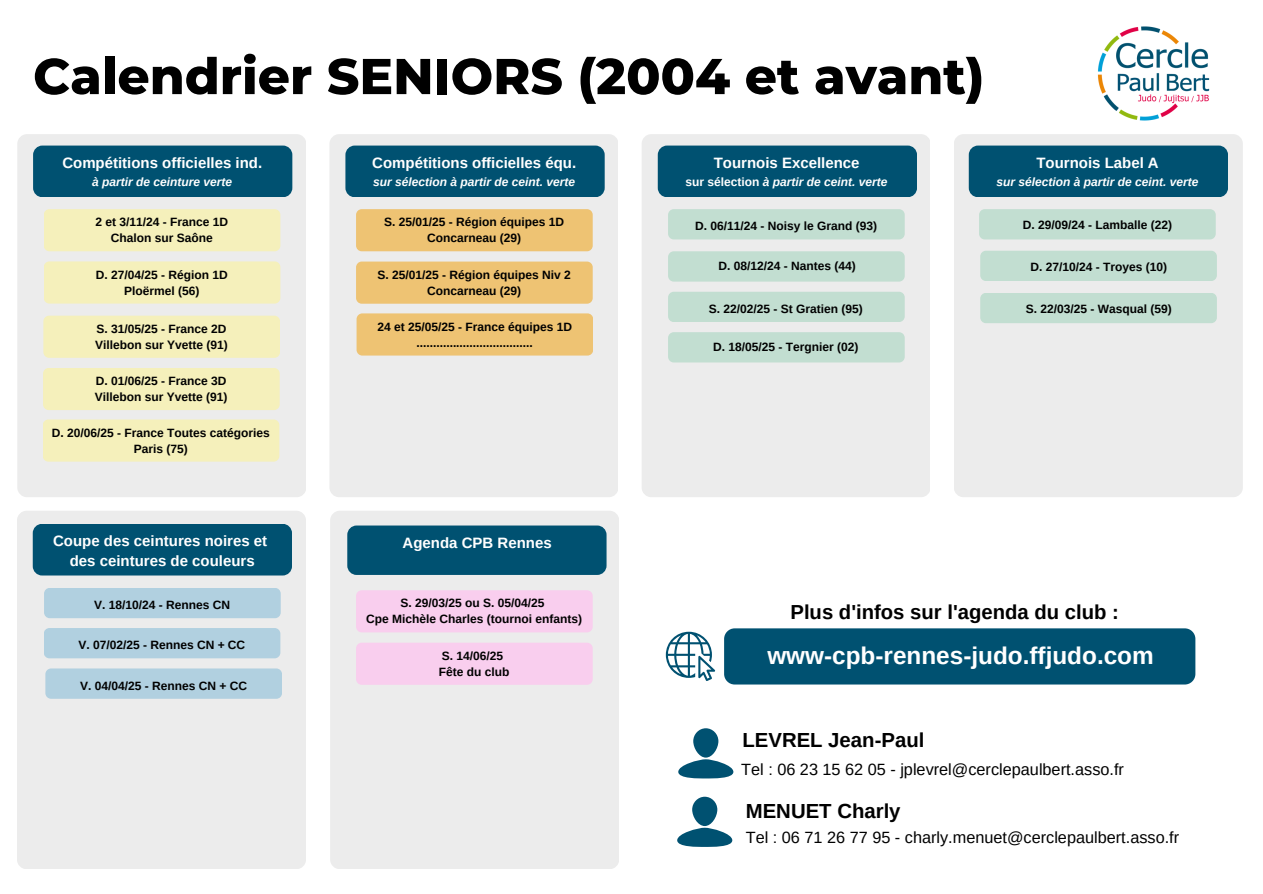
<style>
.page{position:relative;width:1263px;height:894px;background:#fff}
.page>*{position:absolute;margin:0;border:0;box-sizing:border-box;transform-origin:0 0}
.t1{font:800 50.25px "Montserrat";color:#000}
.t2{font:700 24.3px "Arimo";color:#fff}
.t3{font:700 20.4px "Arimo";color:#000}
.t4{font:700 20.25px "Arimo";color:#000}
.t5{font:16.35px "Arimo";color:#000}
.t6{font:700 15px/20px "Arimo";color:#fff;text-align:center}
.t7{font:700 12px "Arimo";color:#000}
.t8{font:italic 700 12px "Arimo";color:#fff}
.s1{font-style:normal}
</style>
<div class="page">
<div style="left:17px;top:134px;width:289px;height:363px;background:#ececec;border-radius:10px"></div>
<div style="left:329px;top:134px;width:289px;height:363px;background:#ececec;border-radius:10px"></div>
<div style="left:642px;top:134px;width:288px;height:363px;background:#ececec;border-radius:10px"></div>
<div style="left:954px;top:134px;width:288px;height:363px;background:#ececec;border-radius:10px"></div>
<div style="left:44px;top:261px;width:236px;height:42px;background:#f5f0bb;border-radius:6px"></div>
<img style="left:1097px;top:26px;width:113px;height:95px">
<div style="left:356px;top:209px;width:237px;height:42px;background:#eec373;border-radius:6px"></div>
<div style="left:345px;top:145px;width:260px;height:52px;background:#005171;border-radius:9px"></div>
<div style="left:356px;top:261px;width:237px;height:42px;background:#eec373;border-radius:6px"></div>
<div style="left:668px;top:209px;width:237px;height:30px;background:#c2ded1;border-radius:6px"></div>
<div style="left:658px;top:145px;width:259px;height:52px;background:#005171;border-radius:9px"></div>
<div style="left:668px;top:251px;width:237px;height:30px;background:#c2ded1;border-radius:6px"></div>
<div style="left:668px;top:292px;width:237px;height:30px;background:#c2ded1;border-radius:6px"></div>
<div style="left:668px;top:332px;width:237px;height:30px;background:#c2ded1;border-radius:6px"></div>
<div style="left:969px;top:145px;width:259px;height:52px;background:#005171;border-radius:9px"></div>
<div style="left:44px;top:209px;width:236px;height:42px;background:#f5f0bb;border-radius:6px"></div>
<div style="left:33px;top:145px;width:259px;height:52px;background:#005171;border-radius:9px"></div>
<div style="left:17px;top:510px;width:289px;height:358px;background:#ececec;border-radius:10px"></div>
<div style="left:33px;top:523px;width:259px;height:52px;background:#005171;border-radius:9px"></div>
<div style="left:724px;top:628px;width:471px;height:56px;background:#005171;border-radius:11px"></div>
<svg style="left:666px;top:631px;width:49px;height:50px"></svg>
<div style="left:979px;top:209px;width:237px;height:30px;background:#c2ded1;border-radius:6px"></div>
<div style="left:330px;top:510px;width:289px;height:358px;background:#ececec;border-radius:10px"></div>
<div style="left:356px;top:590px;width:237px;height:42px;background:#f9ceee;border-radius:6px"></div>
<div style="left:356px;top:642px;width:237px;height:42px;background:#f9ceee;border-radius:6px"></div>
<div style="left:347px;top:525px;width:259px;height:49px;background:#005171;border-radius:9px"></div>
<div style="left:693px;top:728px;width:25px;height:29px;background:#005171;border-radius:13px"></div>
<svg style="left:678px;top:759px;width:55px;height:19px"></svg>
<div style="left:692px;top:796px;width:25px;height:29px;background:#005171;border-radius:13px"></div>
<svg style="left:677px;top:827px;width:55px;height:20px"></svg>
<div style="left:43px;top:315px;width:237px;height:43px;background:#f5f0bb;border-radius:6px"></div>
<div style="left:43px;top:368px;width:237px;height:42px;background:#f5f0bb;border-radius:6px"></div>
<div style="left:43px;top:419px;width:236px;height:42px;background:#f5f0bb;border-radius:6px"></div>
<div style="left:357px;top:313px;width:236px;height:42px;background:#eec373;border-radius:6px"></div>
<div style="left:44px;top:587px;width:237px;height:31px;background:#b1d0e0;border-radius:6px"></div>
<div style="left:44px;top:628px;width:236px;height:30px;background:#b1d0e0;border-radius:6px"></div>
<div style="left:45px;top:668px;width:237px;height:30px;background:#b1d0e0;border-radius:6px"></div>
<div style="left:980px;top:251px;width:237px;height:30px;background:#c2ded1;border-radius:6px"></div>
<div style="left:980px;top:293px;width:237px;height:30px;background:#c2ded1;border-radius:6px"></div>
<p class="t1" style="left:33px;top:45px;width:953px">Calendrier SENIORS (2004 et avant)</p>
<p class="t6" style="left:62px;top:153px;width:201px">Compétitions officielles ind.</p>
<p class="t8" style="left:92px;top:175px;width:141px">à partir de ceinture verte</p>
<p class="t7" style="left:96px;top:215px;width:134px">2 et 3/11/24 - France 1D</p>
<p class="t7" style="left:111px;top:231px;width:103px">Chalon sur Saône</p>
<p class="t6" style="left:372px;top:152px;width:205px">Compétitions officielles équ.</p>
<p class="t8" style="left:373px;top:175px;width:203px">sur sélection à partir de ceint. verte</p>
<p class="t7" style="left:384px;top:215px;width:181px">S. 25/01/25 - Région équipes 1D</p>
<p class="t7" style="left:427px;top:231px;width:95px">Concarneau (29)</p>
<p class="t6" style="left:714px;top:152px;width:147px">Tournois Excellence</p>
<p class="t8" style="left:686px;top:175px;width:203px"><span class="s1">sur sélection</span> à partir de ceint. verte</p>
<p class="t7" style="left:695px;top:219px;width:183px">D. 06/11/24 - Noisy le Grand (93)</p>
<p class="t6" style="left:1036px;top:152px;width:124px">Tournois Label A</p>
<p class="t8" style="left:996px;top:175px;width:203px">sur sélection à partir de ceint. verte</p>
<p class="t7" style="left:1023px;top:218px;width:151px">D. 29/09/24 - Lamballe (22)</p>
<h5 class="t7" style="left:96px;top:267px;width:133px">D. 27/04/25 - Région 1D</h5>
<p class="t7" style="left:124px;top:283px;width:77px">Ploërmel (56)</p>
<p class="t7" style="left:97px;top:322px;width:131px">S. 31/05/25 - France 2D</p>
<p class="t7" style="left:95px;top:338px;width:134px">Villebon sur Yvette (91)</p>
<p class="t7" style="left:96px;top:374px;width:132px">D. 01/06/25 - France 3D</p>
<p class="t7" style="left:95px;top:390px;width:134px">Villebon sur Yvette (91)</p>
<p class="t7" style="left:52px;top:425px;width:219px">D. 20/06/25 - France Toutes catégories</p>
<h5 class="t7" style="left:134px;top:441px;width:55px">Paris (75)</h5>
<h2 class="t6" style="left:53px;top:530px;width:216px">Coupe des ceintures noires et des ceintures de couleurs</h2>
<p class="t7" style="left:94px;top:598px;width:137px">V. 18/10/24 - Rennes CN</p>
<h3 class="t7" style="left:78px;top:638px;width:168px">V. 07/02/25 - Rennes CN + CC</h3>
<p class="t7" style="left:80px;top:678px;width:168px">V. 04/04/25 - Rennes CN + CC</p>
<h5 class="t7" style="left:378px;top:268px;width:195px">S. 25/01/25 - Région équipes Niv 2</h5>
<p class="t7" style="left:427px;top:284px;width:95px">Concarneau (29)</p>
<p class="t7" style="left:377px;top:320px;width:196px">24 et 25/05/25 - France équipes 1D</p>
<p class="t7" style="left:416px;top:336px;width:118px">...................................</p>
<p class="t6" style="left:403px;top:532px;width:151px">Agenda CPB Rennes</p>
<p class="t7" style="left:401px;top:596px;width:145px">S. 29/03/25 ou S. 05/04/25</p>
<p class="t7" style="left:366px;top:612px;width:217px">Cpe Michèle Charles (tournoi enfants)</p>
<p class="t7" style="left:442px;top:648px;width:63px">S. 14/06/25</p>
<p class="t7" style="left:439px;top:664px;width:72px">Fête du club</p>
<p class="t7" style="left:718px;top:259px;width:139px">D. 08/12/24 - Nantes (44)</p>
<p class="t7" style="left:1030px;top:260px;width:138px">D. 27/10/24 - Troyes (10)</p>
<p class="t7" style="left:709px;top:302px;width:155px">S. 22/02/25 - St Gratien (95)</p>
<h2 class="t7" style="left:1026px;top:302px;width:147px">S. 22/03/25 - Wasqual (59)</h2>
<h4 class="t7" style="left:713px;top:340px;width:147px">D. 18/05/25 - Tergnier (02)</h4>
<p class="t4" style="left:790px;top:600px;width:330px">Plus d'infos sur l'agenda du club :</p>
<p class="t2" style="left:767px;top:641px;width:388px">www-cpb-rennes-judo.ffjudo.com</p>
<p class="t3" style="left:742px;top:728px;width:183px">LEVREL Jean-Paul</p>
<p class="t5" style="left:741px;top:760px;width:384px">Tel : 06 23 15 62 05 - jplevrel@cerclepaulbert.asso.fr</p>
<p class="t3" style="left:746px;top:799px;width:156px">MENUET Charly</p>
<p class="t5" style="left:746px;top:828px;width:435px">Tel : 06 71 26 77 95 - charly.menuet@cerclepaulbert.asso.fr</p>
</div>
